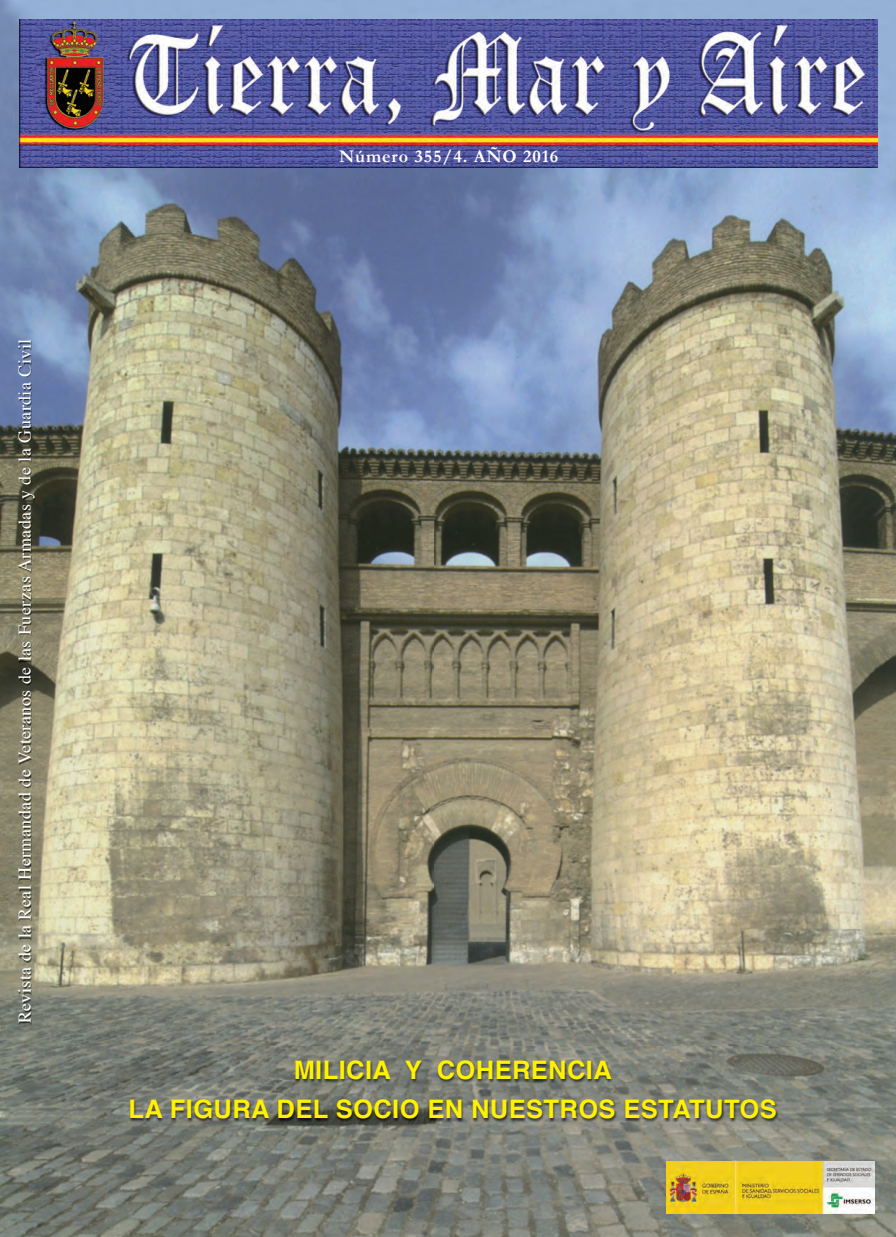
<style>
.page{position:relative;width:896px;height:1237px;background:#fff}
.page>*{position:absolute;margin:0;border:0;box-sizing:border-box;transform-origin:0 0}
.t1{font:700 25.5px/39px "Helvetica";letter-spacing:.015em;color:#fff101;text-align:center}
.t2{font:18px "Times";letter-spacing:.025em;color:#fff}
.t3{font:700 18px "Garamond";letter-spacing:.05em;color:#fff}
</style>
<div class="page">
<img style="left:0;top:0;width:895px;height:1236px">
<img style="left:19px;top:20px;width:858px;height:147px">
<img style="left:0;top:232px;width:433px;height:797px">
<img style="left:666px;top:1161px;width:208px;height:52px">
<img style="left:74px;top:1046px;width:760px;height:93px">
<p class="t2" style="left:17px;top:1023px;width:686px;rotate:-90deg">Revista de la Real Hermandad de Veteranos de las Fuerzas Armadas y de la Guardia Civil</p>
<p class="t3" style="left:339px;top:146px;width:220px">Número 355/4. AÑO 2016</p>
<h1 class="t1" style="left:129px;top:1052px;width:649px">MILICIA Y COHERENCIA<br>LA FIGURA DEL SOCIO EN NUESTROS ESTATUTOS</h1>
</div>
